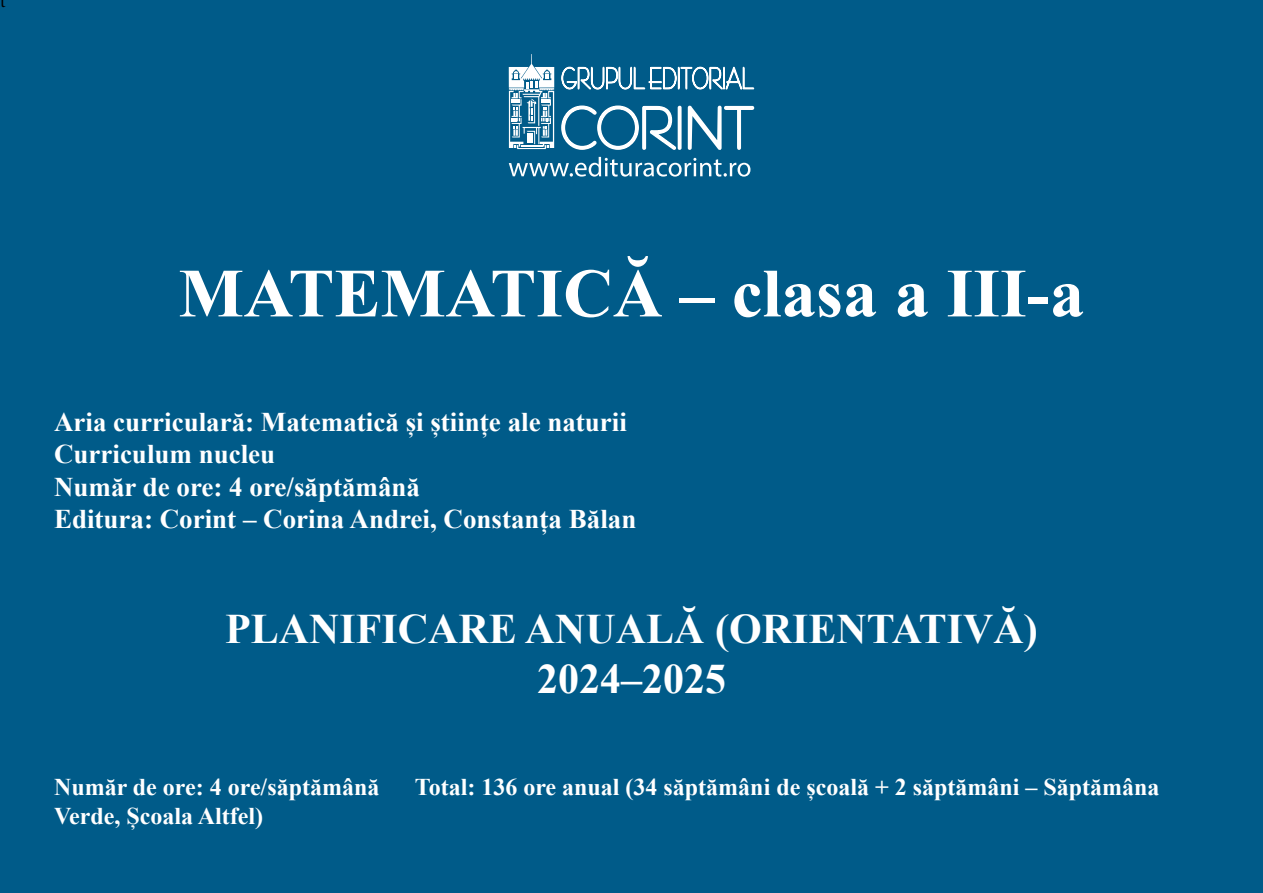
<style>
.page{position:relative;width:1263px;height:893px;background:#005b89}
.page>*{position:absolute;margin:0;border:0;box-sizing:border-box;transform-origin:0 0}
.t1{font:700 69px "Times New Roman";color:#fff}
.t2{font:700 42px/50.4px "Times New Roman";color:#fff;text-align:center}
.t3{font:700 27px/32.4px "Times New Roman";color:#fff}
.t4{font:700 24px "Times New Roman";color:#fff}
.t5{font:18px "Minion Pro";color:#000}
</style>
<div class="page">
<svg style="left:509px;top:54px;width:246px;height:123px"></svg>
<p class="t5" style="left:0;top:-11px;width:7px">t</p>
<h1 class="t1" style="left:178px;top:244px;width:907px">MATEMATICĂ – clasa a III-a</h1>
<p class="t3" style="left:54px;top:405px;width:584px">Aria curriculară: Matematică și științe ale naturii Curriculum nucleu<br>Număr de ore: 4 ore/săptămână<br>Editura: Corint ‒ Corina Andrei, Constanța Bălan</p>
<h2 class="t2" style="left:225px;top:602px;width:814px">PLANIFICARE ANUALĂ (ORIENTATIVĂ)<br>2024–2025</h2>
<p class="t4" style="left:54px;top:770px;width:327px">Număr de ore: 4 ore/săptămână</p>
<p class="t4" style="left:415px;top:770px;width:746px">Total: 136 ore anual (34 săptămâni de școală + 2 săptămâni – Săptămâna</p>
<p class="t4" style="left:54px;top:799px;width:211px">Verde, Școala Altfel)</p>
</div>
